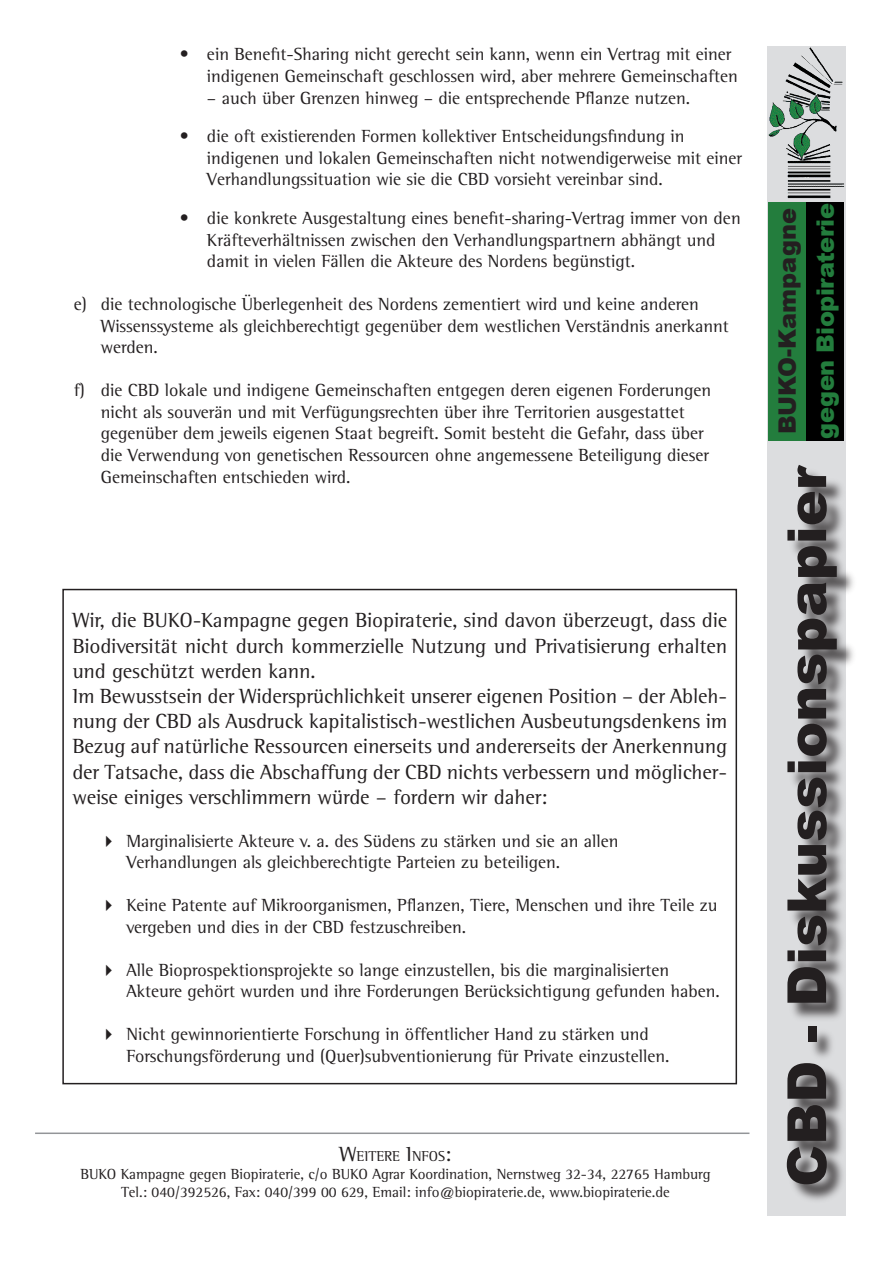
<style>
.page{position:relative;width:893px;height:1263px;background:#fff}
.page>*{position:absolute;margin:0;border:0;box-sizing:border-box;transform-origin:0 0}
.t1{font:900 54px "Arial";color:#231f20}
.t2{font:900 24px "Arial";letter-spacing:-.02em;color:#237d3d}
.t3{font:900 24px "Arial";color:#231f20}
.t4{font:21px/25.2px "Rotis Semi Serif";color:#231f20;text-align:justify}
.Absatzformat_1{font:18px/21.6px "Rotis Semi Serif";color:#231f20}
.Absatzformat_2{font:18px/21.6px "Rotis Semi Serif";color:#231f20}
.t5{font:15px/18px "Rotis Semi Serif";color:#231f20;text-align:center}
.t6{font:14.7px "Rotis Semi Serif";color:#231f20}
.s1{font-size:21px}
</style>
<div class="page">
<div style="left:768px;top:47px;width:78px;height:1169px;background:#dcdddf"></div>
<div style="left:62px;top:589px;width:675px;height:495px;border:2px solid #231f20"></div>
<div style="left:788px;top:467px;width:69px;height:737px;background:#231f20;opacity:.75"></div>
<div style="left:768px;top:202px;width:38px;height:238px;background:#237d3d"></div>
<div style="left:807px;top:202px;width:37px;height:238px;background:#000"></div>
<img style="left:767px;top:47px;width:78px;height:153px">
<hr style="left:35px;top:1132px;width:714px;height:2px;background:#939598">
<p class="Absatzformat_2" style="left:207px;top:44px;width:532px;text-indent:-27px">• ein Benefit-Sharing nicht gerecht sein kann, wenn ein Vertrag mit einer indigenen Gemeinschaft geschlossen wird, aber mehrere Gemeinschaften</p>
<p class="Absatzformat_2" style="left:207px;top:87px;width:485px">– auch über Grenzen hinweg – die entsprechende Pflanze nutzen.</p>
<p class="Absatzformat_2" style="left:207px;top:125px;width:537px;text-indent:-27px">• die oft existierenden Formen kollektiver Entscheidungsfindung in indigenen und lokalen Gemeinschaften nicht notwendigerweise mit einer<br>Verhandlungssituation wie sie die CBD vorsieht vereinbar sind.</p>
<p class="Absatzformat_2" style="left:207px;top:207px;width:535px;text-indent:-27px">• die konkrete Ausgestaltung eines benefit-sharing-Vertrag immer von den<br>Kräfteverhältnissen zwischen den Verhandlungspartnern abhängt und damit in vielen Fällen die Akteure des Nordens begünstigt.</p>
<p class="Absatzformat_1" style="left:101px;top:293px;width:629px;text-indent:-27px">e) die technologische Überlegenheit des Nordens zementiert wird und keine anderen<br>Wissenssysteme als gleichberechtigt gegenüber dem westlichen Verständnis anerkannt werden.</p>
<p class="Absatzformat_1" style="left:101px;top:379px;width:612px;text-indent:-27px">f) die CBD lokale und indigene Gemeinschaften entgegen deren eigenen Forderungen nicht als souverän und mit Verfügungsrechten über ihre Territorien ausgestattet gegenüber dem jeweils eigenen Staat begreift. Somit besteht die Gefahr, dass über die Verwendung von genetischen Ressourcen ohne angemessene Beteiligung dieser Gemeinschaften entschieden wird.</p>
<p class="t4" style="left:72px;top:608px;width:657px">Wir, die BUKO-Kampagne gegen Biopiraterie, sind davon überzeugt, dass die Biodiversität nicht durch kommerzielle Nutzung und Privatisierung erhalten und geschützt werden kann.</p>
<p class="t4" style="left:72px;top:683px;width:657px">Im Bewusstsein der Widersprüchlichkeit unserer eigenen Position – der Ableh&shy;nung der CBD als Ausdruck kapitalistisch-westlichen Ausbeutungsdenkens im Bezug auf natürliche Ressourcen einerseits und andererseits der Anerkennung der Tatsache, dass die Abschaffung der CBD nichts verbessern und möglicher&shy;weise einiges verschlimmern würde – fordern wir daher:</p>
<p class="Absatzformat_1" style="left:126px;top:830px;width:493px;text-indent:-27px">✔ Marginalisierte Akteure v. a. des Südens zu stärken und sie an allen<br>Verhandlungen als gleichberechtigte Parteien zu beteiligen.</p>
<p class="Absatzformat_1" style="left:126px;top:894px;width:593px;text-indent:-27px">✔ Keine Patente auf Mikroorganismen, Pflanzen, Tiere, Menschen und ihre Teile zu vergeben und dies in der CBD festzuschreiben.</p>
<p class="Absatzformat_1" style="left:126px;top:959px;width:595px;text-indent:-27px">✔ Alle Bioprospektionsprojekte so lange einzustellen, bis die marginalisierten<br>Akteure gehört wurden und ihre Forderungen Berücksichtigung gefunden haben.</p>
<p class="Absatzformat_1" style="left:126px;top:1023px;width:545px;text-indent:-27px">✔ Nicht gewinnorientierte Forschung in öffentlicher Hand zu stärken und<br>Forschungsförderung und (Quer)subventionierung für Private einzustellen.</p>
<p class="t6" style="left:339px;top:1148px;width:114px"><span class="s1">W</span>EITERE <span class="s1">I</span>NFOS<span class="s1">:</span></p>
<p class="t5" style="left:80px;top:1165px;width:631px">BUKO Kampagne gegen Biopiraterie, c/o BUKO Agrar Koordination, Nernstweg 32-34, 22765 Hamburg<br>Tel.: 040/392526, Fax: 040/399 00 629, Email: info@biopiraterie.de, www.biopiraterie.de</p>
<p class="t3" style="left:770px;top:434px;width:227px;rotate:-90deg">BUKO-Kampagne</p>
<p class="t2" style="left:808px;top:439px;width:237px;rotate:-90deg">gegen Biopiraterie</p>
<p class="t1" style="left:768px;top:1187px;width:723px;rotate:-90deg">CBD - Diskussionspapier</p>
</div>
